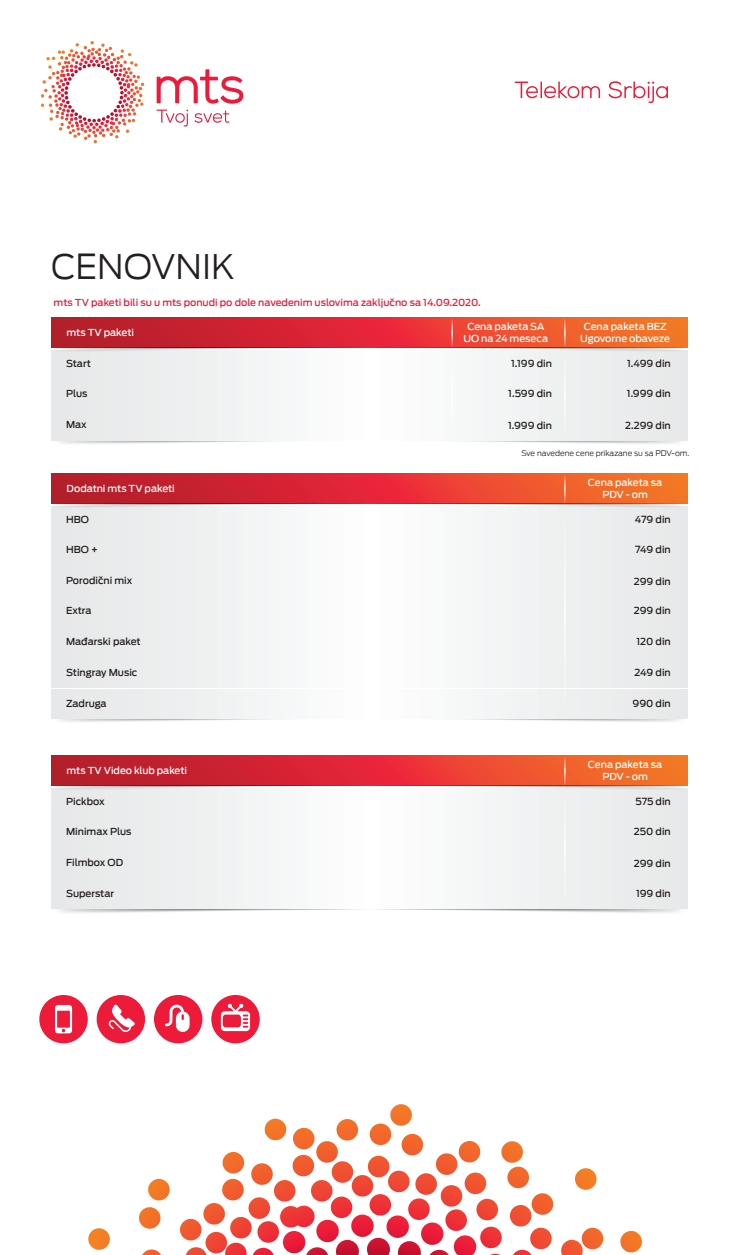
<style>
.page{position:relative;width:745px;height:1255px;background:#fff}
.page>*{position:absolute;margin:0;border:0;box-sizing:border-box;transform-origin:0 0}
.t1{font:300 33.88px "Antenna";color:#231f20}
.t2{font:500 9.62px "Antenna";color:#231f20}
.t3{font:500 9.62px/11.6px "Antenna";color:#fff;text-align:center}
.t4{font:500 9.62px "Antenna";color:#ed1a3a}
.t5{font:300 7.75px "Antenna";color:#231f20}
</style>
<div class="page">
<svg style="left:620px;top:1230px;width:22px;height:22px"></svg>
<svg style="left:148px;top:1178px;width:22px;height:22px"></svg>
<svg style="left:88px;top:1228px;width:22px;height:22px"></svg>
<svg style="left:180px;top:1104px;width:424px;height:151px"></svg>
<svg style="left:143px;top:1249px;width:18px;height:5px"></svg>
<svg style="left:139px;top:1207px;width:22px;height:22px"></svg>
<svg style="left:156px;top:69px;width:87px;height:57px"></svg>
<svg style="left:41px;top:41px;width:103px;height:102px"></svg>
<svg style="left:514px;top:81px;width:85px;height:17px"></svg>
<svg style="left:608px;top:81px;width:59px;height:22px"></svg>
<div style="left:39px;top:994px;width:49px;height:49px;background:#ed1a3a;border-radius:50%"></div>
<div style="left:97px;top:994px;width:48px;height:49px;background:#ed1a3a;border-radius:50%"></div>
<div style="left:154px;top:994px;width:48px;height:49px;background:#ed1a3a;border-radius:50%"></div>
<div style="left:211px;top:994px;width:48px;height:49px;background:#ed1a3a;border-radius:50%"></div>
<svg style="left:165px;top:1004px;width:24px;height:27px"></svg>
<svg style="left:221px;top:1003px;width:29px;height:27px"></svg>
<svg style="left:108px;top:1004px;width:27px;height:28px"></svg>
<svg style="left:55px;top:1005px;width:17px;height:28px"></svg>
<div style="left:52px;top:350px;width:634px;height:28px;background:#f0f2f3"></div>
<div style="left:52px;top:379px;width:634px;height:30px;background:#f0f2f3"></div>
<svg style="left:52px;top:317px;width:634px;height:30px;background:#dc392f"></svg>
<div style="left:52px;top:410px;width:634px;height:30px;background:#f0f2f3"></div>
<hr style="left:451px;top:317px;width:1px;height:31px;background:#fff">
<hr style="left:564px;top:317px;width:1px;height:31px;background:#fff">
<img style="left:52px;top:347px;width:634px;height:6px">
<hr style="left:451px;top:350px;width:1px;height:90px;background:#fff">
<hr style="left:564px;top:350px;width:1px;height:90px;background:#fff">
<div style="left:52px;top:506px;width:634px;height:28px;background:#f0f2f3"></div>
<div style="left:52px;top:535px;width:634px;height:30px;background:#f0f2f3"></div>
<svg style="left:52px;top:473px;width:634px;height:30px;background:#dc3a30"></svg>
<div style="left:52px;top:566px;width:634px;height:30px;background:#f0f2f3"></div>
<hr style="left:564px;top:473px;width:1px;height:30px;background:#fff">
<img style="left:52px;top:503px;width:634px;height:6px">
<div style="left:52px;top:597px;width:634px;height:28px;background:#f0f2f3"></div>
<div style="left:52px;top:626px;width:634px;height:30px;background:#f0f2f3"></div>
<div style="left:52px;top:657px;width:634px;height:30px;background:#f0f2f3"></div>
<div style="left:52px;top:688px;width:634px;height:30px;background:#f0f2f3"></div>
<hr style="left:564px;top:506px;width:1px;height:212px;background:#fff">
<div style="left:52px;top:788px;width:634px;height:28px;background:#f0f2f3"></div>
<div style="left:52px;top:817px;width:634px;height:30px;background:#f0f2f3"></div>
<svg style="left:52px;top:755px;width:634px;height:30px;background:#dc3a30"></svg>
<div style="left:52px;top:848px;width:634px;height:29px;background:#f0f2f3"></div>
<hr style="left:564px;top:755px;width:1px;height:30px;background:#fff">
<img style="left:52px;top:785px;width:634px;height:6px">
<div style="left:52px;top:878px;width:634px;height:30px;background:#f0f2f3"></div>
<hr style="left:564px;top:788px;width:1px;height:120px;background:#fff">
<h1 class="t1" style="left:51px;top:237px;width:185px">CENOVNIK</h1>
<p class="t4" style="left:54px;top:294px;width:428px">mts TV paketi bili su u mts ponudi po dole navedenim uslovima zaključno sa 14.09.2020.</p>
<p class="t3" style="left:66px;top:326px;width:69px">mts TV paketi</p>
<p class="t3" style="left:463px;top:320px;width:86px">Cena paketa SA<br>UO na 24 meseca</p>
<p class="t3" style="left:579px;top:320px;width:91px">Cena paketa BEZ<br>Ugovorne obaveze</p>
<p class="t2" style="left:66px;top:355px;width:26px">Start</p>
<p class="t2" style="left:510px;top:355px;width:42px">1.199 din</p>
<p class="t2" style="left:508px;top:385px;width:45px">1.599 din</p>
<p class="t2" style="left:507px;top:417px;width:45px">1.999 din</p>
<p class="t2" style="left:626px;top:355px;width:45px">1.499 din</p>
<p class="t2" style="left:626px;top:385px;width:45px">1.999 din</p>
<p class="t2" style="left:625px;top:417px;width:47px">2.299 din</p>
<p class="t2" style="left:66px;top:385px;width:23px">Plus</p>
<p class="t2" style="left:66px;top:416px;width:22px">Max</p>
<p class="t5" style="left:521px;top:446px;width:169px">Sve navedene cene prikazane su sa PDV-om.</p>
<p class="t3" style="left:66px;top:481px;width:110px">Dodatni mts TV paketi</p>
<p class="t3" style="left:587px;top:475px;width:76px">Cena paketa sa<br>PDV - om</p>
<p class="t2" style="left:66px;top:510px;width:24px">HBO</p>
<p class="t2" style="left:66px;top:541px;width:33px">HBO +</p>
<p class="t2" style="left:66px;top:572px;width:68px">Porodični mix</p>
<p class="t2" style="left:634px;top:510px;width:37px">479 din</p>
<p class="t2" style="left:634px;top:541px;width:37px">749 din</p>
<p class="t2" style="left:633px;top:572px;width:38px">299 din</p>
<p class="t2" style="left:66px;top:602px;width:27px">Extra</p>
<p class="t2" style="left:66px;top:632px;width:76px">Mađarski paket</p>
<p class="t2" style="left:66px;top:663px;width:73px">Stingray Music</p>
<p class="t2" style="left:633px;top:602px;width:38px">299 din</p>
<p class="t2" style="left:636px;top:632px;width:36px">120 din</p>
<p class="t2" style="left:634px;top:663px;width:38px">249 din</p>
<p class="t2" style="left:66px;top:694px;width:42px">Zadruga</p>
<p class="t2" style="left:632px;top:694px;width:40px">990 din</p>
<p class="t3" style="left:66px;top:763px;width:122px">mts TV Video klub paketi</p>
<p class="t3" style="left:587px;top:757px;width:76px">Cena paketa sa<br>PDV - om</p>
<p class="t2" style="left:66px;top:792px;width:40px">Pickbox</p>
<p class="t2" style="left:66px;top:823px;width:67px">Minimax Plus</p>
<p class="t2" style="left:66px;top:854px;width:59px">Filmbox OD</p>
<p class="t2" style="left:635px;top:792px;width:37px">575 din</p>
<p class="t2" style="left:633px;top:823px;width:38px">250 din</p>
<p class="t2" style="left:633px;top:854px;width:38px">299 din</p>
<p class="t2" style="left:66px;top:884px;width:49px">Superstar</p>
<p class="t2" style="left:635px;top:885px;width:36px">199 din</p>
</div>
